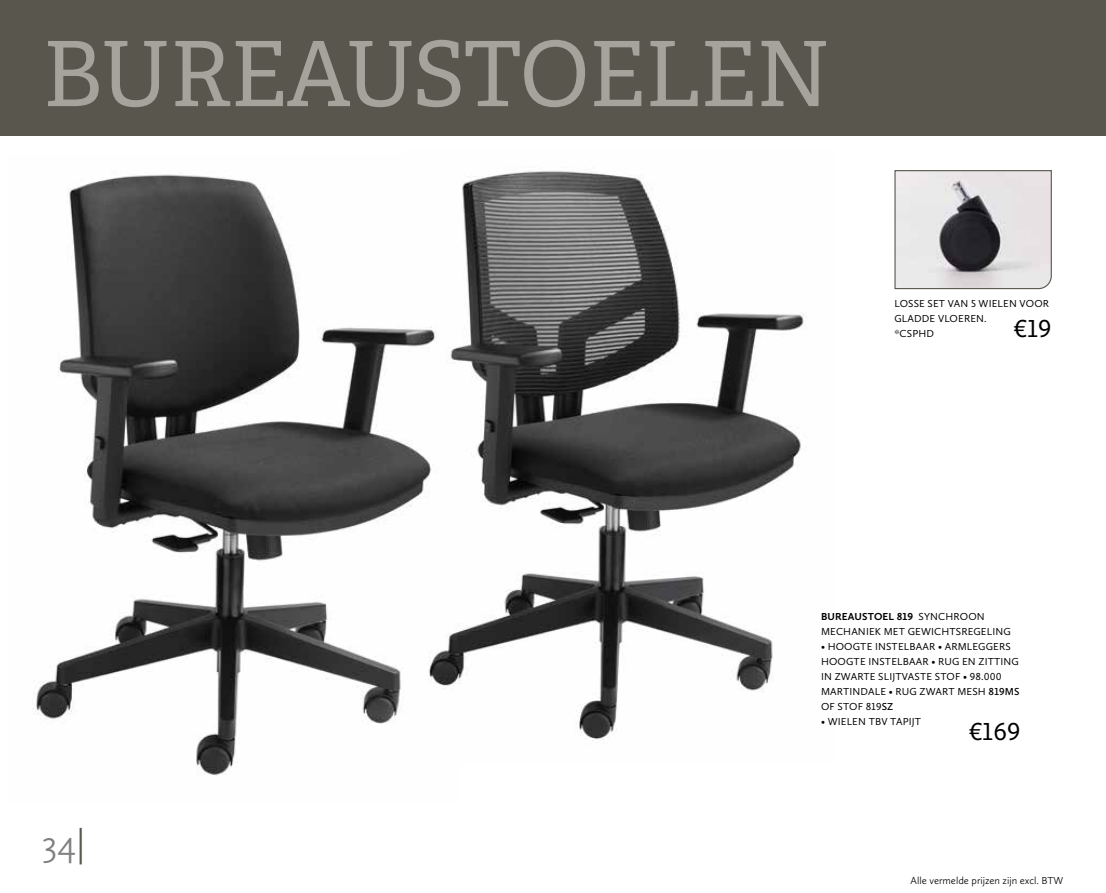
<style>
.page{position:relative;width:1106px;height:893px;background:#fff}
.page>*{position:absolute;margin:0;border:0;box-sizing:border-box;transform-origin:0 0}
.t1{font:90px "Adelle PE";letter-spacing:-.01em;color:#a6a39c}
.t2{font:300 37.5px "Calluna Sans";color:#818080}
.t3{font:25.5px "Calluna Sans";color:#000}
.t4{font:10.5px/15px "Calluna Sans";letter-spacing:.015em;color:#000}
.t5{font:300 10.5px "Calluna Sans";color:#000}
.s1{color:#59564d}
.s2{font-weight:700}
.s3{font-weight:600}
</style>
<div class="page">
<div style="left:0;top:0;width:1106px;height:136px;background:#59564d"></div>
<img style="left:459px;top:171px;width:348px;height:570px">
<img style="left:32px;top:174px;width:427px;height:602px">
<svg style="left:894px;top:170px;width:158px;height:120px"></svg>
<h1 class="t1" style="left:43px;top:8px;width:789px">BUREAUSTOELEN</h1>
<p class="t4" style="left:894px;top:296px;width:156px">LOSSE SET VAN 5 WIELEN VOOR<br>GLADDE VLOEREN.<br>*CSPHD</p>
<h3 class="t3" style="left:1013px;top:313px;width:39px">€19</h3>
<h2 class="t2" style="left:43px;top:821px;width:44px">34<span class="s1">|</span></h2>
<p class="t4" style="left:821px;top:609px;width:191px"><span class="s2">BUREAUSTOEL 819</span> SYNCHROON<br>MECHANIEK MET GEWICHTSREGELING</p>
<p class="t4" style="left:821px;top:639px;width:200px">• HOOGTE INSTELBAAR • ARMLEGGERS<br>HOOGTE INSTELBAAR • RUG EN ZITTING<br>IN ZWARTE SLIJTVASTE STOF • 98.000<br>MARTINDALE • RUG ZWART MESH <span class="s3">819MS<br></span>OF STOF 819<span class="s3">SZ</span></p>
<p class="t4" style="left:821px;top:714px;width:102px">• WIELEN TBV TAPIJT</p>
<h3 class="t3" style="left:969px;top:716px;width:53px">€169</h3>
<p class="t5" style="left:910px;top:874px;width:154px">Alle vermelde prijzen zijn excl. BTW</p>
</div>
